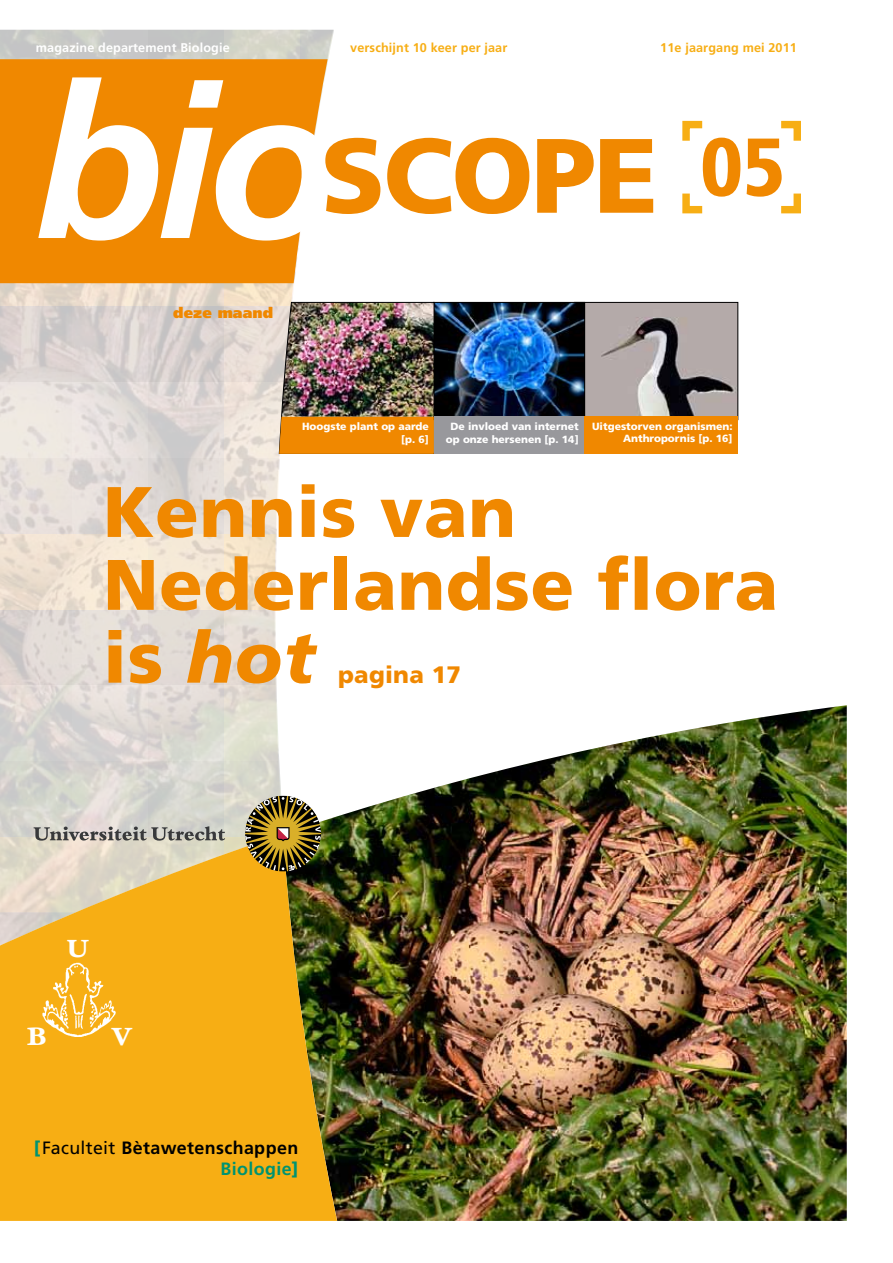
<style>
.page{position:relative;width:893px;height:1263px;background:#fff}
.page>*{position:absolute;margin:0;border:0;box-sizing:border-box;transform-origin:0 0}
.t1{font:900 105.6px "Frutiger LT Std";letter-spacing:-.02em;color:#f08800}
.t2{font:900 71.4px/72.9px "Frutiger LT Std";letter-spacing:.01em;color:#f08800}
.t3{font:800 27.45px "Bembo Std";color:#fff}
.t4{font:900 23.85px "Frutiger LT Std";letter-spacing:.01em;color:#f08800}
.t5{font:700 17.85px/21.5px "Frutiger LT Std";letter-spacing:.025em;color:#000;text-align:right}
.t6{font:900 14.85px "Frutiger LT Std";letter-spacing:.01em;color:#f08800}
.t7{font:700 12.6px "Frutiger LT Std";letter-spacing:.01em;color:#f7ae14}
.t8{font:700 12.6px "Frutiger LT Std";letter-spacing:.01em;color:#fff}
.t9{font:900 10.35px/12.5px "Frutiger LT Std";color:#fff;text-align:right}
.s1{font-weight:700;font-style:italic;font-size:214.05px;color:#fff}
.s2{font-style:italic}
.s3{font-weight:900;color:#009370}
.s4{font-weight:400}
.s5{color:#009370}
</style>
<div class="page">
<img style="left:334px;top:705px;width:513px;height:516px">
<img style="left:585px;top:304px;width:151px;height:113px">
<div style="left:574px;top:302px;width:164px;height:118px;border:1px solid #000"></div>
<img style="left:435px;top:304px;width:148px;height:113px">
<div style="left:433px;top:302px;width:152px;height:118px;border:1px solid #000"></div>
<div style="left:434px;top:417px;width:151px;height:37px;background:#98989c"></div>
<div style="left:585px;top:417px;width:153px;height:37px;background:#f08800"></div>
<svg style="left:0;top:609px;width:72px;height:76px;background:#dcd5d1"></svg>
<svg style="left:72px;top:609px;width:76px;height:76px;background:#e4ddd8"></svg>
<div style="left:148px;top:609px;width:76px;height:76px;background:linear-gradient(to right,#e2dcd6,#ded7d3)"></div>
<svg style="left:224px;top:609px;width:53px;height:76px;background:#e2dad3"></svg>
<svg style="left:0;top:534px;width:72px;height:75px;background:#ebdecf"></svg>
<svg style="left:72px;top:534px;width:76px;height:75px;background:#f3e6d5"></svg>
<svg style="left:148px;top:534px;width:76px;height:75px;background:#f2e6d5"></svg>
<svg style="left:224px;top:534px;width:53px;height:75px;background:#f1e1c8"></svg>
<svg style="left:0;top:458px;width:72px;height:76px;background:#e5ded9"></svg>
<svg style="left:72px;top:458px;width:76px;height:76px;background:#e2dbd8"></svg>
<svg style="left:148px;top:458px;width:76px;height:76px;background:#ddd7d3"></svg>
<svg style="left:224px;top:458px;width:56px;height:76px;background:#e9e0d8"></svg>
<svg style="left:0;top:382px;width:72px;height:76px;background:#ece6e0"></svg>
<svg style="left:72px;top:382px;width:76px;height:76px;background:#e3dedb"></svg>
<svg style="left:148px;top:382px;width:76px;height:76px;background:#dad4d2"></svg>
<svg style="left:224px;top:382px;width:56px;height:76px;background:#ece2d9"></svg>
<div style="left:0;top:761px;width:72px;height:76px;background:#d4d4cc"></div>
<svg style="left:72px;top:761px;width:76px;height:65px;background:#dcd8d2"></svg>
<svg style="left:148px;top:761px;width:76px;height:65px;background:#d5d5cf"></svg>
<svg style="left:224px;top:761px;width:64px;height:73px;background:#dbdbd0"></svg>
<svg style="left:321px;top:817px;width:12px;height:17px"></svg>
<svg style="left:0;top:685px;width:72px;height:76px;background:#d9d5d2"></svg>
<svg style="left:72px;top:685px;width:76px;height:76px;background:#ded9d6"></svg>
<div style="left:148px;top:685px;width:76px;height:76px;background:linear-gradient(to right,#ded7d3,#dbdcd3)"></div>
<svg style="left:224px;top:685px;width:56px;height:76px;background:#e1dfd2"></svg>
<svg style="left:0;top:306px;width:72px;height:76px;background:#d8d1cf"></svg>
<svg style="left:72px;top:306px;width:76px;height:76px;background:#dad3d1"></svg>
<svg style="left:148px;top:306px;width:76px;height:76px;background:#d4cecc"></svg>
<svg style="left:224px;top:306px;width:55px;height:76px;background:#e4dad4"></svg>
<svg style="left:0;top:283px;width:72px;height:23px;background:#e5d7c8"></svg>
<svg style="left:72px;top:283px;width:76px;height:23px;background:#ecddcd"></svg>
<svg style="left:148px;top:283px;width:76px;height:23px;background:#e6d9cc"></svg>
<svg style="left:224px;top:283px;width:76px;height:23px;background:#f2e0c8"></svg>
<div style="left:0;top:30px;width:72px;height:48px;background:#c8c9c5"></div>
<div style="left:72px;top:30px;width:76px;height:48px;background:linear-gradient(to right,#cccec9,#c5c5c7)"></div>
<div style="left:148px;top:30px;width:76px;height:48px;background:linear-gradient(to right,#c4c4c4,#c7cac5)"></div>
<div style="left:224px;top:30px;width:76px;height:48px;background:#d6d5c9"></div>
<svg style="left:300px;top:30px;width:33px;height:29px"></svg>
<svg style="left:0;top:834px;width:337px;height:387px;background:#e4a928"></svg>
<div style="left:0;top:59px;width:328px;height:224px;background:#f08800"></div>
<img style="left:279px;top:302px;width:155px;height:152px">
<svg style="left:682px;top:120px;width:21px;height:21px"></svg>
<svg style="left:781px;top:120px;width:20px;height:21px"></svg>
<svg style="left:682px;top:193px;width:21px;height:21px"></svg>
<svg style="left:781px;top:193px;width:20px;height:21px"></svg>
<svg style="left:245px;top:796px;width:76px;height:75px;background:#857239"></svg>
<svg style="left:34px;top:826px;width:191px;height:15px;background:#a4a29d"></svg>
<img style="left:41px;top:961px;width:77px;height:75px">
<p class="t8" style="left:36px;top:40px;width:195px">magazine departement Biologie</p>
<p class="t7" style="left:350px;top:40px;width:159px">verschijnt 10 keer per jaar</p>
<p class="t7" style="left:660px;top:40px;width:138px">11e jaargang mei 2011</p>
<h1 class="t1" style="left:34px;top:112px;width:753px"><span class="s1">bio</span>SCOPE <sup>05</sup></h1>
<h3 class="t6" style="left:173px;top:304px;width:102px">deze maand</h3>
<p class="t9" style="left:302px;top:420px;width:128px">Hoogste plant op aarde [p. 6]</p>
<p class="t9" style="left:446px;top:420px;width:134px;text-align:center">De invloed van internet op onze hersenen [p. 14]</p>
<p class="t9" style="left:592px;top:420px;width:142px">Uitgestorven organismen:<br>Anthropornis [p. 16]</p>
<h2 class="t2" style="left:103px;top:475px;width:677px">Kennis van<br>Nederlandse flora is <span class="s2">hot</span></h2>
<h3 class="t4" style="left:338px;top:660px;width:124px">pagina 17</h3>
<h3 class="t3" style="left:67px;top:933px;width:23px">U</h3>
<h3 class="t3" style="left:27px;top:1021px;width:21px">B</h3>
<h3 class="t3" style="left:111px;top:1021px;width:23px">V</h3>
<h3 class="t5" style="left:34px;top:1137px;width:266px"><span class="s3">[</span><span class="s4">Faculteit</span> Bètawetenschappen<br><span class="s5">Biologie</span><span class="s3">]</span></h3>
</div>
